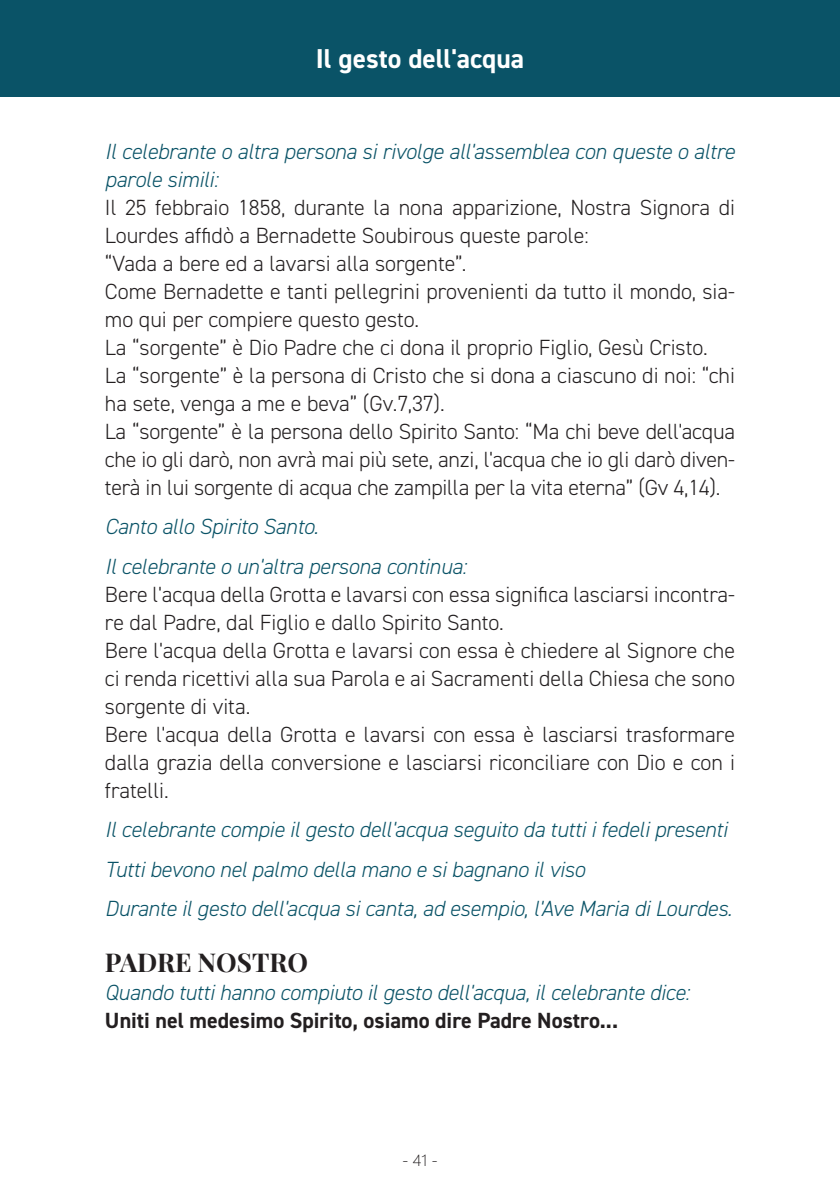
<style>
.page{position:relative;width:840px;height:1191px;background:#fff}
.page>*{position:absolute;margin:0;border:0;box-sizing:border-box;transform-origin:0 0}
.t1{font:700 27.4px "DIN2014";color:#fff}
.t2{font:700 26px "Playfair Display";color:#231f20}
.t3{font:300 22px/28px "DIN2014";color:#231f20}
.t4{font:italic 300 22px/39.4px "DIN2014";letter-spacing:-.01em;color:#0a5367}
.t5{font:700 22px "DIN2014";color:#231f20}
.t6{font:16px "Webly Sleek UI Light";color:#231f20}
</style>
<div class="page">
<div style="left:0;top:0;width:839px;height:96px;background:#0a5367"></div>
<p class="t1" style="left:316px;top:40px;width:210px">Il gesto dell'acqua</p>
<p class="t4" style="left:105px;top:137px;width:631px;line-height:28px">Il celebrante o altra persona si rivolge all'assemblea con queste o altre parole simili:</p>
<p class="t3" style="left:105px;top:193px;width:631px">Il 25 febbraio 1858, durante la nona apparizione, Nostra Signora di Lourdes affidò a Bernadette Soubirous queste parole:<br>“Vada a bere ed a lavarsi alla sorgente”.<br>Come Bernadette e tanti pellegrini provenienti da tutto il mondo, sia&shy;mo qui per compiere questo gesto.<br>La “sorgente” è Dio Padre che ci dona il proprio Figlio, Gesù Cristo.<br>La “sorgente” è la persona di Cristo che si dona a ciascuno di noi: “chi ha sete, venga a me e beva” (Gv.7,37).<br>La “sorgente” è la persona dello Spirito Santo: “Ma chi beve dell'acqua che io gli darò, non avrà mai più sete, anzi, l'acqua che io gli darò diven&shy;terà in lui sorgente di acqua che zampilla per la vita eterna” (Gv 4,14).</p>
<p class="t4" style="left:105px;top:507px;width:363px">Canto allo Spirito Santo.<br>Il celebrante o un'altra persona continua:</p>
<p class="t3" style="left:105px;top:580px;width:631px">Bere l'acqua della Grotta e lavarsi con essa significa lasciarsi incontra&shy;re dal Padre, dal Figlio e dallo Spirito Santo.<br>Bere l'acqua della Grotta e lavarsi con essa è chiedere al Signore che ci renda ricettivi alla sua Parola e ai Sacramenti della Chiesa che sono sorgente di vita.<br>Bere l'acqua della Grotta e lavarsi con essa è lasciarsi trasformare dalla grazia della conversione e lasciarsi riconciliare con Dio e con i fratelli.</p>
<p class="t4" style="left:105px;top:810px;width:628px">Il celebrante compie il gesto dell'acqua seguito da tutti i fedeli presenti<br>Tutti bevono nel palmo della mano e si bagnano il viso<br>Durante il gesto dell'acqua si canta, ad esempio, l'Ave Maria di Lourdes.</p>
<p class="t2" style="left:105px;top:941px;width:204px">PADRE NOSTRO</p>
<p class="t4" style="left:105px;top:972px;width:585px">Quando tutti hanno compiuto il gesto dell'acqua, il celebrante dice:</p>
<p class="t5" style="left:105px;top:1005px;width:514px">Uniti nel medesimo Spirito, osiamo dire Padre Nostro...</p>
<p class="t6" style="left:402px;top:1148px;width:37px">- 41 -</p>
</div>
